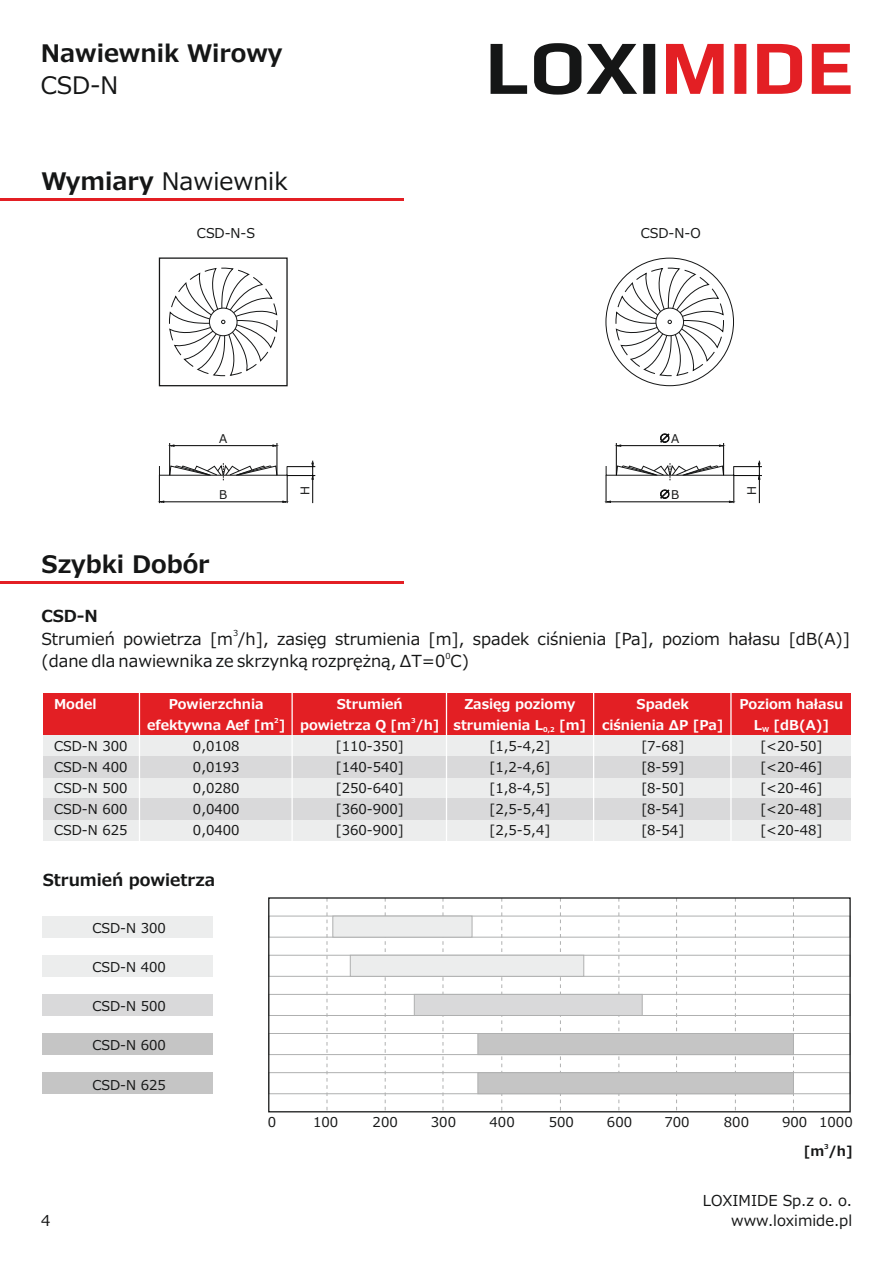
<style>
.page{position:relative;width:893px;height:1263px;background:#fff}
.page>*{position:absolute;margin:0;border:0;box-sizing:border-box;transform-origin:0 0}
.t1{font:700 24px "Meiryo";color:#151616}
.t2{font:24px "Meiryo";color:#151616}
.t3{font:16.5px "Meiryo";color:#151616}
.t4{font:700 16.5px "Meiryo";color:#151616}
.t5{font:15px "Meiryo";color:#151616}
.t6{font:13.5px/21px "Meiryo";color:#151616;text-align:justify}
.t7{font:700 13.5px/21px "Meiryo";color:#fff;text-align:center}
.t8{font:700 13.5px "Meiryo";color:#151616}
.t9{font:12px "Meiryo";color:#151616}
.t10{font:8.25px "Meiryo";color:#151616}
.t11{font:700 6.75px "Meiryo";color:#fff}
.t12{font:700 6.75px "Meiryo";color:#151616}
.s1{font-weight:700}
.s2{font-weight:700;color:#fff}
</style>
<div class="page">
<hr style="left:0;top:199px;width:404px;height:2px;background:#e31f24">
<svg style="left:491px;top:43px;width:164px;height:52px"></svg>
<svg style="left:666px;top:44px;width:185px;height:50px"></svg>
<div style="left:43px;top:777px;width:807px;height:22px;background:#eceded"></div>
<div style="left:43px;top:693px;width:807px;height:42px;background:#e31f24"></div>
<div style="left:43px;top:735px;width:807px;height:21px;background:#eceded"></div>
<div style="left:43px;top:756px;width:807px;height:21px;background:#d9d9da"></div>
<div style="left:43px;top:819px;width:807px;height:21px;background:#eceded"></div>
<div style="left:43px;top:798px;width:807px;height:21px;background:#d9d9da"></div>
<hr style="left:446px;top:686px;width:1px;height:163px;background:#fff">
<hr style="left:139px;top:686px;width:1px;height:163px;background:#fff">
<hr style="left:291px;top:686px;width:2px;height:163px;background:#fff">
<hr style="left:593px;top:686px;width:1px;height:163px;background:#fff">
<hr style="left:730px;top:686px;width:2px;height:163px;background:#fff">
<hr style="left:0;top:581px;width:404px;height:3px;background:#e31f24">
<div style="left:42px;top:1073px;width:170px;height:21px;background:#c5c5c5"></div>
<div style="left:42px;top:1033px;width:170px;height:21px;background:#c5c5c5"></div>
<div style="left:42px;top:994px;width:170px;height:21px;background:#d9d9da"></div>
<div style="left:42px;top:955px;width:170px;height:21px;background:#eceded"></div>
<div style="left:42px;top:916px;width:170px;height:21px;background:#eceded"></div>
<div style="left:269px;top:994px;width:581px;height:22px;border:1px solid #afb0b0"></div>
<div style="left:269px;top:955px;width:581px;height:21px;border:1px solid #afb0b0"></div>
<div style="left:269px;top:916px;width:581px;height:21px;border:1px solid #afb0b0"></div>
<div style="left:269px;top:1072px;width:581px;height:22px;border:1px solid #afb0b0"></div>
<div style="left:269px;top:1033px;width:581px;height:22px;border:1px solid #afb0b0"></div>
<svg style="left:327px;top:899px;width:467px;height:211px"></svg>
<div style="left:268px;top:897px;width:583px;height:215px;border:1px solid #151616"></div>
<div style="left:159px;top:257px;width:129px;height:129px;border:1px solid #151616"></div>
<svg style="left:169px;top:267px;width:109px;height:109px"></svg>
<svg style="left:615px;top:267px;width:109px;height:109px"></svg>
<hr style="left:173px;top:445px;width:101px;height:1px;background:#000">
<hr style="left:277px;top:443px;width:1px;height:32px;background:#000">
<hr style="left:169px;top:443px;width:1px;height:32px;background:#000">
<hr style="left:312px;top:461px;width:1px;height:42px;background:#000">
<svg style="left:159px;top:463px;width:156px;height:40px"></svg>
<hr style="left:620px;top:445px;width:101px;height:1px;background:#000">
<hr style="left:723px;top:443px;width:1px;height:32px;background:#000">
<hr style="left:616px;top:443px;width:1px;height:32px;background:#000">
<hr style="left:759px;top:461px;width:1px;height:42px;background:#000">
<svg style="left:606px;top:463px;width:156px;height:40px"></svg>
<svg style="left:660px;top:434px;width:9px;height:9px"></svg>
<h1 class="t1" style="left:41px;top:41px;width:243px">Nawiewnik Wirowy</h1>
<h1 class="t2" style="left:41px;top:73px;width:79px">CSD-N</h1>
<h1 class="t2" style="left:41px;top:169px;width:248px"><span class="s1">Wymiary</span> Nawiewnik</h1>
<p class="t6" style="left:197px;top:222px;width:60px">CSD-N-S</p>
<p class="t6" style="left:641px;top:222px;width:61px">CSD-N-O</p>
<p class="t9" style="left:219px;top:432px;width:10px">A</p>
<p class="t9" style="left:219px;top:488px;width:10px">B</p>
<h1 class="t1" style="left:42px;top:552px;width:170px">Szybki Dobór</h1>
<p class="t4" style="left:41px;top:608px;width:58px">CSD-N</p>
<p class="t9" style="left:671px;top:432px;width:10px">A</p>
<p class="t9" style="left:299px;top:495px;width:10px;rotate:-90deg">H</p>
<p class="t9" style="left:671px;top:488px;width:10px">B</p>
<p class="t9" style="left:746px;top:495px;width:10px;rotate:-90deg">H</p>
<p class="t10" style="left:233px;top:629px;width:7px">3</p>
<p class="t3" style="left:41px;top:630px;width:810px">Strumień powietrza [m /h], zasięg strumienia [m], spadek ciśnienia [Pa], poziom hałasu [dB(A)]</p>
<p class="t10" style="left:445px;top:651px;width:7px">0</p>
<p class="t3" style="left:41px;top:652px;width:429px">(dane dla nawiewnika ze skrzynką rozprężną, ΔT=0 C)</p>
<p class="t7" style="left:54px;top:693px;width:44px">Model</p>
<p class="t6" style="left:54px;top:735px;width:75px">CSD-N 300<br>CSD-N 400<br>CSD-N 500<br>CSD-N 600<br>CSD-N 625</p>
<p class="t7" style="left:169px;top:693px;width:96px">Powierzchnia</p>
<p class="t11" style="left:274px;top:717px;width:6px">2</p>
<p class="t7" style="left:147px;top:714px;width:140px">efektywna Aef [m ]</p>
<p class="t6" style="left:193px;top:735px;width:48px">0,0108<br>0,0193<br>0,0280<br>0,0400<br>0,0400</p>
<p class="t4" style="left:43px;top:871px;width:174px">Strumień powietrza</p>
<p class="t6" style="left:93px;top:917px;width:75px">CSD-N 300</p>
<p class="t6" style="left:93px;top:956px;width:75px">CSD-N 400</p>
<p class="t6" style="left:93px;top:995px;width:75px">CSD-N 500</p>
<p class="t6" style="left:93px;top:1035px;width:75px">CSD-N 600</p>
<p class="t6" style="left:93px;top:1074px;width:75px">CSD-N 625</p>
<p class="t7" style="left:337px;top:693px;width:67px">Strumień</p>
<p class="t11" style="left:411px;top:717px;width:6px">3</p>
<p class="t7" style="left:300px;top:714px;width:141px">powietrza Q [m /h]</p>
<p class="t6" style="left:336px;top:735px;width:70px">[110-350] [140-540] [250-640] [360-900] [360-900]</p>
<p class="t6" style="left:454px;top:693px;width:134px;text-align:center"><span class="s2">Zasięg poziomy strumienia L</span><sub>0,2</sub> <span class="s2">[m] </span>[1,5-4,2]<br>[1,2-4,6]<br>[1,8-4,5]<br>[2,5-5,4]<br>[2,5-5,4]</p>
<p class="t7" style="left:602px;top:693px;width:123px">Spadek<br>ciśnienia ΔP [Pa]</p>
<p class="t6" style="left:641px;top:756px;width:44px">[8-59] [8-50] [8-54] [8-54]</p>
<p class="t6" style="left:641px;top:735px;width:44px">[7-68]</p>
<p class="t6" style="left:740px;top:693px;width:105px;text-align:center"><span class="s2">Poziom hałasu<br>L</span><sub>W</sub> <span class="s2">[dB(A)] </span>[&lt;20-50] [&lt;20-46] [&lt;20-46] [&lt;20-48] [&lt;20-48]</p>
<p class="t6" style="left:268px;top:1111px;width:10px">0</p>
<p class="t6" style="left:313px;top:1111px;width:27px">100</p>
<p class="t6" style="left:373px;top:1111px;width:27px">200</p>
<p class="t6" style="left:431px;top:1111px;width:27px">300</p>
<p class="t6" style="left:490px;top:1111px;width:27px">400</p>
<p class="t6" style="left:549px;top:1111px;width:27px">500</p>
<p class="t6" style="left:607px;top:1111px;width:27px">600</p>
<p class="t6" style="left:664px;top:1111px;width:27px">700</p>
<p class="t6" style="left:724px;top:1111px;width:27px">800</p>
<p class="t6" style="left:782px;top:1111px;width:72px">900 1000</p>
<p class="t12" style="left:824px;top:1143px;width:6px">3</p>
<p class="t8" style="left:804px;top:1144px;width:50px">[m /h]</p>
<p class="t5" style="left:703px;top:1193px;width:151px">LOXIMIDE Sp.z o. o.</p>
<p class="t5" style="left:41px;top:1213px;width:11px">4</p>
<p class="t5" style="left:731px;top:1213px;width:122px">www.loximide.pl</p>
</div>
